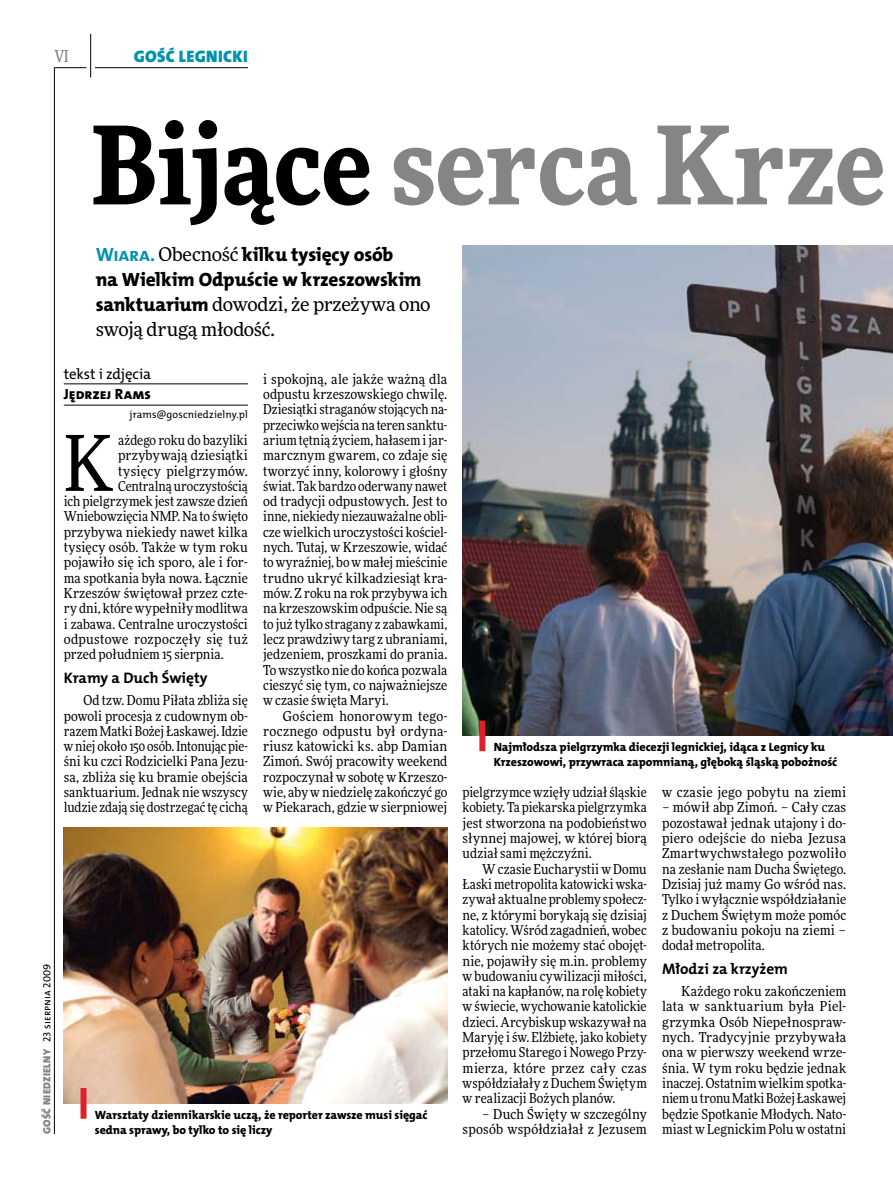
<style>
.page{position:relative;width:893px;height:1191px;background:#fff}
.page>*{position:absolute;margin:0;border:0;box-sizing:border-box;transform-origin:0 0}
.t1{font:900 108px "Freeday Narrow";color:#858486}
.t2{font:76.95px "Freeday Narrow News";color:#000}
.t3{font:19.35px/24.9px "The Mix HP8 Ex Bld";letter-spacing:-.005em;color:#000}
.t4{font:18.9px/24.9px "Freeday News";letter-spacing:-.015em;color:#000}
.t5{font:16.65px "The Mix HP9 Blk";letter-spacing:.02em;color:#0093aa}
.t6{font:500 16.5px "Freeday Narrow";color:#858486;scale:.9 1}
.t7{font:15.3px "The Mix HP7 Bld";color:#000}
.t8{font:14.85px "The Mix HP5 Plain";color:#000}
.t9{font:14.85px "The Mix HP8 Ex Bld";color:#000}
.t10{font:13.65px/15.3px "Freeday Narrow News";letter-spacing:.005em;color:#000;text-align:justify}
.t11{font:13.65px "Freeday Narrow News";letter-spacing:.03em;color:#000}
.t12{font:12px/15.3px "The Mix HP8 Ex Bld";letter-spacing:-.005em;color:#000}
.t13{font:10.5px "The Mix HP9 Blk";letter-spacing:.025em;color:#858486}
.t14{font:10.5px "The Mix HP5 Plain";letter-spacing:.005em;color:#000}
.s1{font-family:"The Mix HP5 Plain";color:#000}
.s2{color:#000}
.s3{font-family:"The Mix HP7 Bld";color:#0093aa}
.s4{font-family:"Freeday News";font-size:18.9px}
.s5{font-family:"The Mix HP8 Ex Bld";font-size:19.35px}
</style>
<div class="page">
<hr style="left:54px;top:67px;width:1px;height:1067px;background:#000">
<hr style="left:90px;top:34px;width:1px;height:43px;background:#000">
<hr style="left:54px;top:67px;width:32px;height:1px;background:#000">
<hr style="left:95px;top:67px;width:153px;height:1px;background:#000">
<hr style="left:64px;top:383px;width:184px;height:1px;background:#000">
<hr style="left:64px;top:405px;width:184px;height:1px;background:#000">
<img style="left:463px;top:246px;width:430px;height:490px">
<img style="left:64px;top:827px;width:383px;height:276px">
<div style="left:479px;top:720px;width:6px;height:31px;background:#df1f2a"></div>
<div style="left:81px;top:1088px;width:6px;height:30px;background:#df1f2a"></div>
<p class="t6" style="left:54px;top:46px;width:17px">VI</p>
<p class="t5" style="left:134px;top:46px;width:115px">GOŚĆ LEGN ICKI</p>
<p class="t13" style="left:40px;top:1134px;width:172px;rotate:-90deg">GOŚĆ NIEDZIELNY <span class="s1">23 sierpnia 2009</span></p>
<h1 class="t1" style="left:91px;top:95px;width:796px"><span class="s2">Bijące</span> serca Krze</h1>
<h3 class="t3" style="left:96px;top:242px;width:326px"><span class="s3">Wiara.</span> <span class="s4">Obecność</span> kilku tysięcy osób na Wielkim Odpuście w krzeszowskim</h3>
<h3 class="t4" style="left:96px;top:291px;width:336px"><span class="s5">sanktuarium</span> dowodzi, że przeżywa ono swoją drugą młodość.</h3>
<p class="t8" style="left:64px;top:364px;width:89px">tekst i zdjęcia</p>
<p class="t9" style="left:64px;top:384px;width:89px">Jędrzej Rams</p>
<p class="t14" style="left:130px;top:408px;width:120px">jrams@goscniedzielny.pl</p>
<p class="t10" style="left:263px;top:371px;width:186px">i spokojną, ale jakże ważną dla odpustu krzeszowskiego chwilę.<br>Dziesiątki straganów stojących na&shy;przeciwko wejścia na teren sanktu&shy;arium tętnią życiem, hałasem i jar&shy;marcznym gwarem, co zdaje się tworzyć inny, kolorowy i głośny świat. Tak bardzo oderwany nawet od tradycji odpustowych. Jest to inne, niekiedy niezauważalne obli&shy;cze wielkich uroczystości kościel&shy;nych. Tutaj, w Krzeszowie, widać to wyraźniej, bo w małej mieścinie trudno ukryć kilkadziesiąt kra&shy;mów. Z roku na rok przybywa ich na krzeszowskim odpuście. Nie są to już tylko stragany z zabawkami, lecz prawdziwy targ z ubraniami, jedzeniem, proszkami do prania.<br>To wszystko nie do końca pozwala cieszyć się tym, co najważniejsze w czasie święta Maryi.</p>
<p class="t10" style="left:263px;top:708px;width:186px;text-indent:20px">Gościem honorowym tego&shy;rocznego odpustu był ordyna&shy;riusz katowicki ks. abp Damian Zimoń. Swój pracowity weekend rozpoczynał w sobotę w Krzeszo&shy;wie, aby w niedzielę zakończyć go w Piekarach, gdzie w sierpniowej</p>
<h2 class="t2" style="left:64px;top:416px;width:51px">K</h2>
<p class="t10" style="left:118px;top:432px;width:131px">ażdego roku do bazyliki</p>
<p class="t10" style="left:118px;top:447px;width:131px">przybywają dziesiątki</p>
<p class="t10" style="left:118px;top:463px;width:131px">tysięcy pielgrzymów.</p>
<p class="t10" style="left:118px;top:478px;width:131px">Centralną uroczystością</p>
<p class="t10" style="left:64px;top:493px;width:186px">ich pielgrzymek jest zawsze dzień</p>
<p class="t10" style="left:64px;top:509px;width:186px">Wniebowzięcia NMP. Na to święto</p>
<p class="t10" style="left:64px;top:524px;width:186px">przybywa niekiedy nawet kilka</p>
<p class="t10" style="left:64px;top:539px;width:186px">tysięcy osób. Także w tym roku</p>
<p class="t10" style="left:64px;top:555px;width:186px">pojawiło się ich sporo, ale i for-</p>
<p class="t10" style="left:64px;top:570px;width:186px">ma spotkania była nowa. Łącznie</p>
<p class="t10" style="left:64px;top:585px;width:186px">Krzeszów świętował przez czte-</p>
<p class="t10" style="left:64px;top:600px;width:186px">ry dni, które wypełniły modlitwa</p>
<p class="t10" style="left:64px;top:616px;width:186px">i zabawa. Centralne uroczystości</p>
<p class="t11" style="left:64px;top:630px;width:186px">odpustowe rozpoczęły się tuż</p>
<p class="t10" style="left:64px;top:646px;width:162px">przed południem 15 sierpnia.</p>
<p class="t7" style="left:64px;top:668px;width:145px">Kramy a Duch Święty</p>
<p class="t10" style="left:64px;top:692px;width:186px;text-indent:20px">Od tzw. Domu Piłata zbliża się powoli procesja z cudownym ob&shy;razem Matki Bożej Łaskawej. Idzie w niej około 150 osób. Intonując pie&shy;śni ku czci Rodzicielki Pana Jezu&shy;sa, zbliża się ku bramie obejścia sanktuarium. Jednak nie wszyscy ludzie zdają się dostrzegać tę cichą</p>
<p class="t12" style="left:494px;top:739px;width:345px">Najmłodsza pielgrzymka diecezji legnickiej, idąca z Legnicy ku<br>Krzeszowowi, przywraca zapomnianą, głęboką śląską pobożność</p>
<p class="t10" style="left:662px;top:784px;width:186px">w czasie jego pobytu na ziemi</p>
<p class="t10" style="left:662px;top:799px;width:186px">– mówił abp Zimoń. – Cały czas pozostawał jednak utajony i do&shy;piero odejście do nieba Jezusa Zmartwychwstałego pozwoliło na zesłanie nam Ducha Świętego.<br>Dzisiaj już mamy Go wśród nas.<br>Tylko i wyłącznie współdziałanie z Duchem Świętym może pomóc z budowaniu pokoju na ziemi – dodał metropolita.</p>
<p class="t7" style="left:662px;top:959px;width:127px">Młodzi za krzyżem</p>
<p class="t10" style="left:662px;top:983px;width:186px;text-indent:20px">Każdego roku zakończeniem lata w sanktuarium była Piel&shy;grzymka Osób Niepełnospraw&shy;nych. Tradycyjnie przybywała ona w pierwszy weekend wrze&shy;śnia. W tym roku będzie jednak inaczej. Ostatnim wielkim spotka&shy;niem u tronu Matki Bożej Łaskawej będzie Spotkanie Młodych. Nato&shy;miast w Legnickim Polu w ostatni</p>
<p class="t10" style="left:463px;top:784px;width:186px">pielgrzymce wzięły udział śląskie kobiety. Ta piekarska pielgrzymka jest stworzona na podobieństwo słynnej majowej, w której biorą udział sami mężczyźni.</p>
<p class="t10" style="left:463px;top:861px;width:186px;text-indent:20px">Wczasie Eucharystii w Domu Łaski metropolita katowicki wska&shy;zywał aktualne problemy społecz&shy;ne, z którymi borykają się dzisiaj katolicy. Wśród zagadnień, wobec których nie możemy stać obojęt&shy;nie, pojawiły się m.in. problemy w budowaniu cywilizacji miłości, ataki na kapłanów, na rolę kobiety w świecie, wychowanie katolickie dzieci. Arcybiskup wskazywał na Maryję i św. Elżbietę, jako kobiety przełomu Starego i Nowego Przy&shy;mierza, które przez cały czas współdziałały zDuchem Świętym w realizacji Bożych planów.</p>
<p class="t10" style="left:463px;top:1106px;width:186px;text-align:right">– Duch Święty w szczególny sposób współdziałał z Jezusem</p>
<p class="t12" style="left:95px;top:1107px;width:334px">Warsztaty dziennikarskie uczą, że reporter zawsze musi sięgać sedna sprawy, bo tylko to się liczy</p>
</div>
